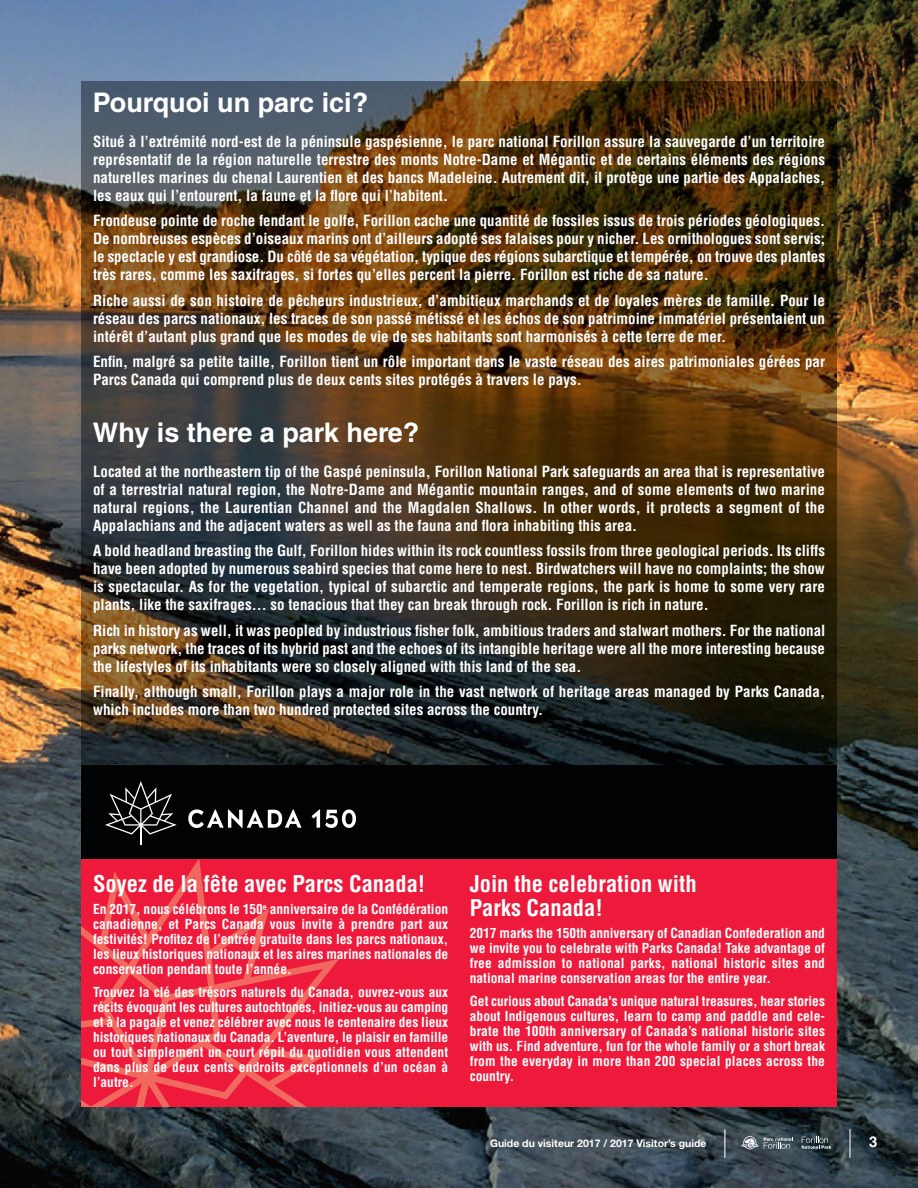
<style>
.page{position:relative;width:918px;height:1188px;background:#fff}
.page>*{position:absolute;margin:0;border:0;box-sizing:border-box;transform-origin:0 0}
.t1{font:700 27px "Helvetica LT Std";color:#fff}
.t2{font:700 condensed 22.5px/24px "Helvetica LT Std";color:#fff}
.t3{font:700 condensed 15px/18px "Helvetica LT Std";color:#fff;text-align:justify}
.t4{font:700 15px "Helvetica LT Std";color:#fff}
.t5{font:700 condensed 13.5px/15px "Helvetica LT Std";color:#fff;text-align:justify}
.t6{font:700 10.5px "Helvetica Neue";color:#fff}
</style>
<div class="page">
<img style="left:0;top:0;width:918px;height:1188px">
<svg style="left:802px;top:1137px;width:29px;height:12px"></svg>
<svg style="left:741px;top:1136px;width:52px;height:13px"></svg>
<svg style="left:724px;top:1129px;width:1px;height:29px"></svg>
<hr style="left:849px;top:1129px;width:2px;height:29px;background:#fff">
<img style="left:81px;top:81px;width:756px;height:684px">
<div style="left:81px;top:765px;width:756px;height:342px;background:#ed1a3b"></div>
<svg style="left:81px;top:858px;width:258px;height:249px"></svg>
<svg style="left:119px;top:1079px;width:31px;height:28px"></svg>
<div style="left:81px;top:765px;width:756px;height:93px;background:#010203"></div>
<svg style="left:188px;top:809px;width:114px;height:19px"></svg>
<svg style="left:312px;top:809px;width:44px;height:19px"></svg>
<svg style="left:106px;top:781px;width:71px;height:64px"></svg>
<h1 class="t1" style="left:93px;top:93px;width:277px">Pourquoi un parc ici?</h1>
<p class="t3" style="left:93px;top:134px;width:734px">Situé à l’extrémité nord-est de la péninsule gaspésienne, le parc national Forillon assure la sauvegarde d’un territoire représentatif de la région naturelle terrestre des monts Notre-Dame et Mégantic et de certains éléments des régions naturelles marines du chenal Laurentien et des bancs Madeleine. Autrement dit, il protège une partie des Appalaches, les eaux qui l’entourent, la faune et la flore qui l’habitent.</p>
<p class="t3" style="left:93px;top:213px;width:734px">Frondeuse pointe de roche fendant le golfe, Forillon cache une quantité de fossiles issus de trois périodes géologiques.<br>De nombreuses espèces d’oiseaux marins ont d’ailleurs adopté ses falaises pour y nicher. Les ornithologues sont servis; le spectacle y est grandiose. Du côté de sa végétation, typique des régions subarctique et tempérée, on trouve des plantes très rares, comme les saxifrages, si fortes qu’elles percent la pierre. Forillon est riche de sa nature.</p>
<p class="t3" style="left:93px;top:293px;width:733px">Riche aussi de son histoire de pêcheurs industrieux, d’ambitieux marchands et de loyales mères de famille. Pour le réseau des parcs nationaux, les traces de son passé métissé et les échos de son patrimoine immatériel présentaient un intérêt d’autant plus grand que les modes de vie de ses habitants sont harmonisés à cette terre de mer.</p>
<p class="t3" style="left:93px;top:354px;width:733px">Enfin, malgré sa petite taille, Forillon tient un rôle important dans le vaste réseau des aires patrimoniales gérées par<br>Parcs Canada qui comprend plus de deux cents sites protégés à travers le pays.</p>
<h1 class="t1" style="left:93px;top:423px;width:328px">Why is there a park here?</h1>
<p class="t3" style="left:93px;top:464px;width:734px">Located at the northeastern tip of the Gaspé peninsula, Forillon National Park safeguards an area that is representative of a terrestrial natural region, the Notre-Dame and Mégantic mountain ranges, and of some elements of two marine natural regions, the Laurentian Channel and the Magdalen Shallows. In other words, it protects a segment of the Appalachians and the adjacent waters as well as the fauna and flora inhabiting this area.</p>
<p class="t3" style="left:93px;top:543px;width:734px">A bold headland breasting the Gulf, Forillon hides within its rock countless fossils from three geological periods. Its cliffs have been adopted by numerous seabird species that come here to nest. Birdwatchers will have no complaints; the show is spectacular. As for the vegetation, typical of subarctic and temperate regions, the park is home to some very rare plants, like the saxifrages… so tenacious that they can break through rock. Forillon is rich in nature.</p>
<p class="t3" style="left:93px;top:623px;width:734px">Rich in history as well, it was peopled by industrious fisher folk, ambitious traders and stalwart mothers. For the national parks network, the traces of its hybrid past and the echoes of its intangible heritage were all the more interesting because the lifestyles of its inhabitants were so closely aligned with this land of the sea.</p>
<p class="t3" style="left:93px;top:684px;width:733px">Finally, although small, Forillon plays a major role in the vast network of heritage areas managed by Parks Canada, which includes more than two hundred protected sites across the country.</p>
<h2 class="t2" style="left:93px;top:873px;width:334px">Soyez de la fête avec Parcs Canada!</h2>
<p class="t5" style="left:93px;top:903px;width:357px">En 2017, nous célébrons le 150<sup>e</sup> anniversaire de la Confédération canadienne, et Parcs Canada vous invite à prendre part aux festivités! Profitez de l’entrée gratuite dans les parcs nationaux, les lieux historiques nationaux et les aires marines nationales de conservation pendant toute l’année.</p>
<p class="t5" style="left:93px;top:985px;width:357px">Trouvez la clé des trésors naturels du Canada, ouvrez-vous aux récits évoquant les cultures autochtones, initiez-vous au camping et à la pagaie et venez célébrer avec nous le centenaire des lieux historiques nationaux du Canada. L’aventure, le plaisir en famille ou tout simplement un court répit du quotidien vous attendent dans plus de deux cents endroits exceptionnels d’un océan à l’autre.</p>
<h2 class="t2" style="left:470px;top:873px;width:228px">Join the celebration with<br>Parks Canada!</h2>
<p class="t5" style="left:470px;top:927px;width:357px">2017 marks the 150th anniversary of Canadian Confederation and we invite you to celebrate with Parks Canada! Take advantage of free admission to national parks, national historic sites and national marine conservation areas for the entire year.</p>
<p class="t5" style="left:470px;top:994px;width:357px">Get curious about Canada's unique natural treasures, hear stories about Indigenous cultures, learn to camp and paddle and cele&shy;brate the 100th anniversary of Canada’s national historic sites with us. Find adventure, fun for the whole family or a short break from the everyday in more than 200 special places across the country.</p>
<p class="t6" style="left:490px;top:1139px;width:218px">Guide du visiteur 2017 / 2017 Visitor’s guide</p>
<p class="t4" style="left:869px;top:1136px;width:10px">3</p>
</div>
